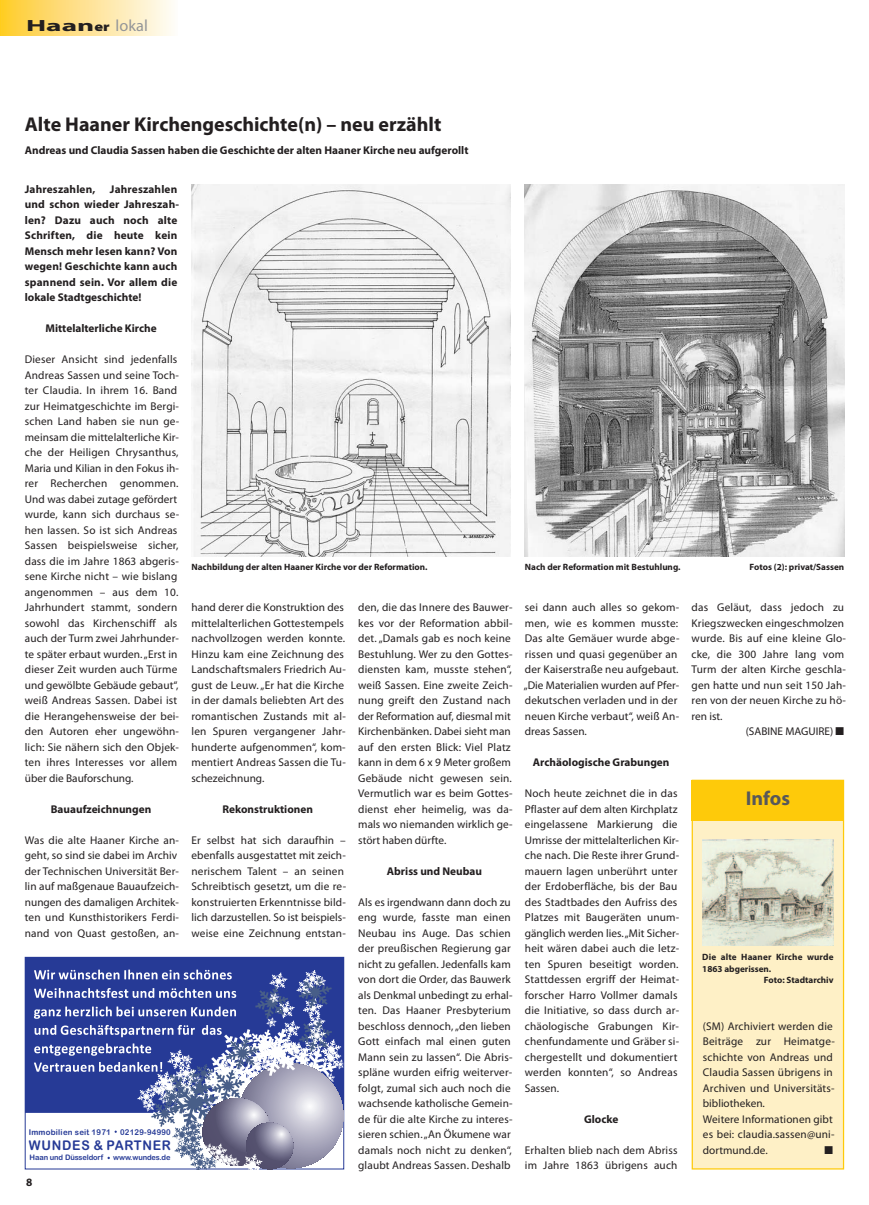
<style>
.page{position:relative;width:869px;height:1205px;background:#fff}
.page>*{position:absolute;margin:0;border:0;box-sizing:border-box;transform-origin:0 0}
.t1{font:700 20px "Myriad Pro";color:#231f20}
.t2{font:700 20px "Myriad Pro";color:#57585a}
.t3{font:16.25px "Myriad Pro";color:#939598}
.t4{font:13.38px "Arial Rounded MT Bold";letter-spacing:.06em;color:#263a96;scale:.94 1}
.t5{font:11.25px/15.5px "Myriad Pro";letter-spacing:.015em;color:#231f20}
.t6{font:700 11.25px/15.5px "Myriad Pro";color:#231f20}
.t7{font:11.25px "Zapf Dingbats ITC";color:#231f20}
.t8{font:700 9.12px "Myriad Pro";color:#231f20}
.t9{font:8px "Arial Rounded MT Bold";letter-spacing:.03em;color:#263a96}
.t10{font:8px "Arial Rounded MT Bold";letter-spacing:.03em;color:#263a96;scale:.96 1}
.t11{font:7.62px "Arial Rounded MT Bold";letter-spacing:-.015em;color:#263a96}
.s1{font-weight:700;color:#231f20}
.s2{font-weight:900;font-size:13px;color:#231f20}
</style>
<div class="page">
<div style="left:0;top:0;width:177px;height:35px;background:linear-gradient(to right,#ffcb2e,#fefcfb)"></div>
<img style="left:191px;top:184px;width:319px;height:372px">
<img style="left:524px;top:184px;width:319px;height:372px">
<div style="left:692px;top:781px;width:150px;height:387px;background:#fef0c6"></div>
<div style="left:691px;top:780px;width:152px;height:389px;border:1px solid #feca0a"></div>
<div style="left:691px;top:780px;width:152px;height:40px;background:#feca0a"></div>
<img style="left:702px;top:839px;width:131px;height:106px">
<svg style="left:25px;top:957px;width:319px;height:212px"></svg>
<h2 class="t3" style="left:26px;top:20px;width:123px"><span class="s1">Haan</span><span class="s2">er</span> lokal</h2>
<h1 class="t1" style="left:25px;top:116px;width:418px">Alte Haaner Kirchengeschichte(n) – neu erzählt</h1>
<p class="t6" style="left:25px;top:144px;width:445px">Andreas und Claudia Sassen haben die Geschichte der alten Haaner Kirche neu aufgerollt</p>
<p class="t6" style="left:25px;top:182px;width:72px">Jahreszahlen,</p>
<p class="t6" style="left:25px;top:182px;width:156px;text-indent:85px">Jahreszahlen und schon wieder Jahreszah&shy;len? Dazu auch noch alte<br>Schriften, die heute kein<br>Mensch mehr lesen kann? Von wegen! Geschichte kann auch spannend sein. Vor allem die lokale Stadtgeschichte!</p>
<p class="t6" style="left:45px;top:321px;width:113px">Mittelalterliche Kirche</p>
<p class="t5" style="left:25px;top:352px;width:156px">Dieser Ansicht sind jedenfalls<br>Andreas Sassen und seine Toch&shy;ter Claudia. In ihrem 16. Band zur Heimatgeschichte im Bergi&shy;schen Land haben sie nun ge&shy;meinsam die mittelalterliche Kir&shy;che der Heiligen Chrysanthus,<br>Maria und Kilian in den Fokus ih&shy;rer Recherchen genommen.<br>Und was dabei zutage gefördert wurde, kann sich durchaus se&shy;hen lassen. So ist sich Andreas<br>Sassen beispielsweise sicher, dass die im Jahre 1863 abgeris&shy;sene Kirche nicht – wie bislang angenommen – aus dem 10.<br>Jahrhundert stammt, sondern sowohl das Kirchenschiff als auch der Turm zwei Jahrhunder&shy;te später erbaut wurden. „Erst in dieser Zeit wurden auch Türme und gewölbte Gebäude gebaut“, weiß Andreas Sassen. Dabei ist die Herangehensweise der bei&shy;den Autoren eher ungewöhn&shy;lich: Sie nähern sich den Objek&shy;ten ihres Interesses vor allem über die Bauforschung.</p>
<p class="t6" style="left:51px;top:802px;width:102px">Bauaufzeichnungen</p>
<p class="t5" style="left:25px;top:833px;width:156px">Was die alte Haaner Kirche an&shy;geht, so sind sie dabei im Archiv der Technischen Universität Ber&shy;lin auf maßgenaue Bauaufzeich&shy;nungen des damaligen Architek&shy;ten und Kunsthistorikers Ferdi&shy;nand von Quast gestoßen, an-</p>
<p class="t8" style="left:191px;top:564px;width:237px">Nachbildung der alten Haaner Kirche vor der Reformation.</p>
<p class="t8" style="left:524px;top:564px;width:157px">Nach der Reformation mit Bestuhlung.</p>
<p class="t8" style="left:749px;top:564px;width:96px">Fotos (2): privat/Sassen</p>
<p class="t5" style="left:191px;top:601px;width:156px">hand derer die Konstruktion des mittelalterlichen Gottestempels nachvollzogen werden konnte.<br>Hinzu kam eine Zeichnung des<br>Landschaftsmalers Friedrich Au&shy;gust de Leuw. „Er hat die Kirche in der damals beliebten Art des romantischen Zustands mit al&shy;len Spuren vergangener Jahr&shy;hunderte aufgenommen“, kom&shy;mentiert Andreas Sassen die Tu&shy;schezeichnung.</p>
<p class="t6" style="left:222px;top:802px;width:92px">Rekonstruktionen</p>
<p class="t5" style="left:191px;top:833px;width:156px">Er selbst hat sich daraufhin – ebenfalls ausgestattet mit zeich&shy;nerischem Talent – an seinen<br>Schreibtisch gesetzt, um die re&shy;konstruierten Erkenntnisse bild&shy;lich darzustellen. So ist beispiels&shy;weise eine Zeichnung entstan-</p>
<p class="t5" style="left:358px;top:601px;width:156px">den, die das Innere des Bauwer&shy;kes vor der Reformation abbil&shy;det. „Damals gab es noch keine<br>Bestuhlung. Wer zu den Gottes&shy;diensten kam, musste stehen“, weiß Sassen. Eine zweite Zeich&shy;nung greift den Zustand nach der Reformation auf, diesmal mit<br>Kirchenbänken. Dabei sieht man auf den ersten Blick: Viel Platz kann in dem 6 x 9 Meter großem<br>Gebäude nicht gewesen sein.<br>Vermutlich war es beim Gottes&shy;dienst eher heimelig, was da&shy;mals wo niemanden wirklich ge&shy;stört haben dürfte.</p>
<p class="t6" style="left:387px;top:864px;width:97px">Abriss und Neubau</p>
<p class="t5" style="left:358px;top:895px;width:156px">Als es irgendwann dann doch zu eng wurde, fasste man einen<br>Neubau ins Auge. Das schien der preußischen Regierung gar nicht zu gefallen. Jedenfalls kam von dort die Order, das Bauwerk als Denkmal unbedingt zu erhal&shy;ten. Das Haaner Presbyterium beschloss dennoch, „den lieben<br>Gott einfach mal einen guten<br>Mann sein zu lassen“. Die Abris&shy;spläne wurden eifrig weiterver&shy;folgt, zumal sich auch noch die wachsende katholische Gemein&shy;de für die alte Kirche zu interes&shy;sieren schien. „An Ökumene war damals noch nicht zu denken“, glaubt Andreas Sassen. Deshalb</p>
<p class="t5" style="left:523px;top:601px;width:157px">sei dann auch alles so gekom&shy;men, wie es kommen musste:<br>Das alte Gemäuer wurde abge&shy;rissen und quasi gegenüber an der Kaiserstraße neu aufgebaut. „Die Materialien wurden auf Pfer&shy;dekutschen verladen und in der neuen Kirche verbaut“, weiß An&shy;dreas Sassen.</p>
<p class="t6" style="left:532px;top:756px;width:138px">Archäologische Grabungen</p>
<p class="t5" style="left:524px;top:787px;width:156px">Noch heute zeichnet die in das<br>Pflaster auf dem alten Kirchplatz eingelassene Markierung die<br>Umrisse der mittelalterlichen Kir&shy;che nach. Die Reste ihrer Grund&shy;mauern lagen unberührt unter der Erdoberfläche, bis der Bau des Stadtbades den Aufriss des<br>Platzes mit Baugeräten unum&shy;gänglich werden lies. „Mit Sicher&shy;heit wären dabei auch die letz&shy;ten Spuren beseitigt worden.<br>Stattdessen ergriff der Heimat&shy;forscher Harro Vollmer damals die Initiative, so dass durch ar&shy;chäologische Grabungen Kir&shy;chenfundamente und Gräber si&shy;chergestellt und dokumentiert werden konnten“, so Andreas<br>Sassen.</p>
<p class="t6" style="left:583px;top:1112px;width:36px">Glocke</p>
<p class="t5" style="left:524px;top:1143px;width:154px">Erhalten blieb nach dem Abriss im Jahre 1863 übrigens auch</p>
<p class="t5" style="left:691px;top:601px;width:154px">das Geläut, dass jedoch zu</p>
<p class="t5" style="left:691px;top:616px;width:154px">Kriegszwecken eingeschmolzen</p>
<p class="t5" style="left:691px;top:632px;width:156px">wurde. Bis auf eine kleine Glo-</p>
<p class="t5" style="left:691px;top:647px;width:154px">cke, die 300 Jahre lang vom</p>
<p class="t5" style="left:691px;top:663px;width:156px">Turm der alten Kirche geschla-</p>
<p class="t5" style="left:691px;top:678px;width:156px">gen hatte und nun seit 150 Jah-</p>
<p class="t5" style="left:691px;top:694px;width:156px">ren von der neuen Kirche zu hö-</p>
<p class="t5" style="left:691px;top:709px;width:32px">ren ist.</p>
<p class="t5" style="left:745px;top:725px;width:100px">(SABINE MAGUIRE) ■</p>
<h1 class="t2" style="left:745px;top:791px;width:46px">Infos</h1>
<p class="t8" style="left:702px;top:954px;width:133px">Die alte Haaner Kirche wurde</p>
<p class="t8" style="left:702px;top:965px;width:70px">1863 abgerissen.</p>
<p class="t8" style="left:763px;top:977px;width:71px">Foto: Stadtarchiv</p>
<p class="t5" style="left:702px;top:1019px;width:133px">(SM) Archiviert werden die<br>Beiträge zur Heimatge&shy;schichte von Andreas und<br>Claudia Sassen übrigens in<br>Archiven und Universitäts&shy;bibliotheken.<br>Weitere Informationen gibt es bei: claudia.sassen@uni&shy;dortmund.de.</p>
<p class="t9" style="left:29px;top:1127px;width:84px">Immobilien seit 1971</p>
<p class="t11" style="left:30px;top:1153px;width:75px">Haan und Düsseldorf</p>
<p class="t11" style="left:113px;top:1153px;width:59px">www.wundes.de</p>
<p class="t10" style="left:120px;top:1127px;width:54px">02129-94990</p>
<p class="t4" style="left:29px;top:1137px;width:153px">WUNDES &amp; PARTNER</p>
<p class="t7" style="left:823px;top:1146px;width:10px">■</p>
</div>
